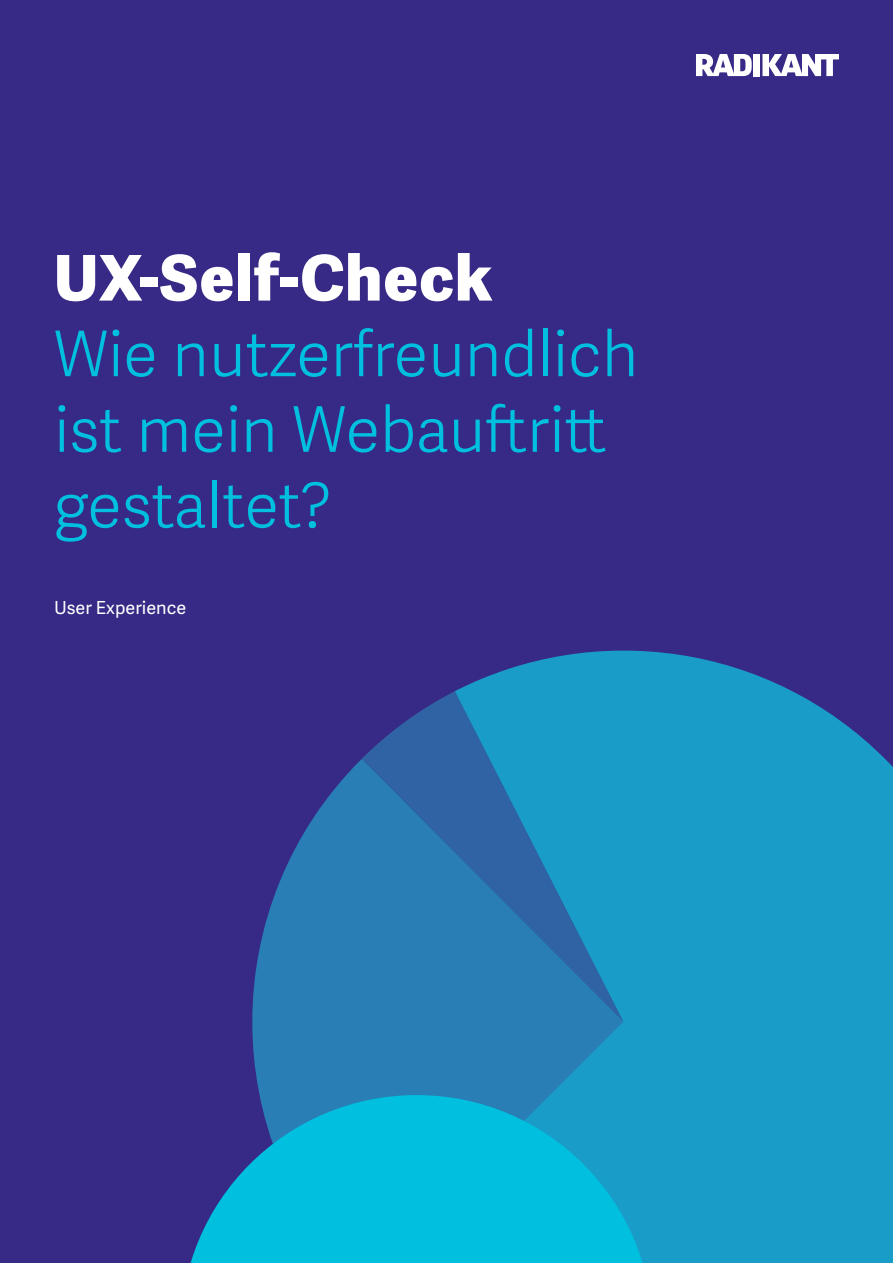
<style>
.page{position:relative;width:893px;height:1263px;background:#fff}
.page>*{position:absolute;margin:0;border:0;box-sizing:border-box;transform-origin:0 0}
.t1{font:300 63px/75.6px "Adelle Sans";color:#00bfdf}
.t2{font:800 63px "Adelle Sans";letter-spacing:.02em;color:#fff}
.t3{font:18px "Adelle Sans";color:#fff}
</style>
<div class="page">
<div style="left:0;top:618px;width:893px;height:645px;background:#362a86"></div>
<svg style="left:362px;top:650px;width:531px;height:613px;background:#1d8fc0"></svg>
<svg style="left:252px;top:759px;width:371px;height:336px;background:#2878b2"></svg>
<svg style="left:190px;top:1095px;width:463px;height:168px;background:#0aa8d1"></svg>
<div style="left:0;top:0;width:893px;height:631px;background:#362a86"></div>
<div style="left:754px;top:54px;width:6px;height:22px;background:#fff"></div>
<svg style="left:696px;top:54px;width:56px;height:22px"></svg>
<svg style="left:762px;top:54px;width:77px;height:22px"></svg>
<p class="t2" style="left:54px;top:232px;width:439px">UX-Self-Check</p>
<p class="t1" style="left:54px;top:314px;width:586px">Wie nutzerfreundlich ist mein Webauftritt gestaltet?</p>
<p class="t3" style="left:54px;top:595px;width:134px">User Experience</p>
</div>
